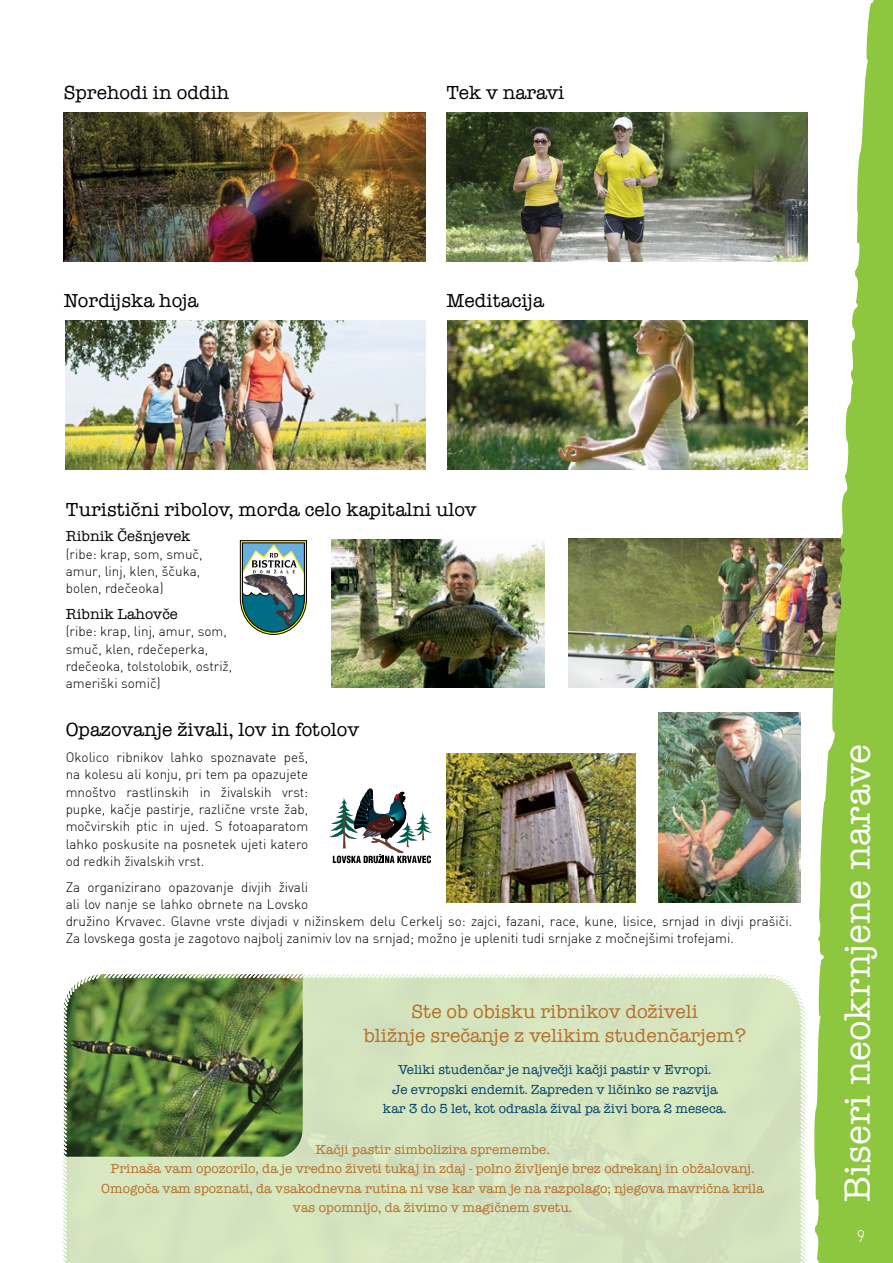
<style>
.page{position:relative;width:893px;height:1263px;background:#fff}
.page>*{position:absolute;margin:0;border:0;box-sizing:border-box;transform-origin:0 0}
.t1{font:500 37.5px "American Typ Itc DEE";color:#fff}
.t2{font:500 19.5px "American Typ Itc DEE";color:#000}
.t3{font:500 19.5px/24px "American Typ Itc DEE";color:#b76e27;text-align:center}
.t4{font:300 16.5px "DINCE";color:#fff}
.t5{font:500 15px "American Typ Itc DEE";color:#000}
.t6{font:13.5px/17.2px "DINCE Light Alternate";color:#000}
.t7{font:500 13.5px/19.5px "American Typ Itc DEE";color:#b76e27;text-align:center}
.t8{font:500 13.5px/19.5px "American Typ Itc DEE";color:#00416b;text-align:center}
</style>
<div class="page">
<svg style="left:63px;top:974px;width:737px;height:289px;background:#bccea5"></svg>
<img style="left:446px;top:754px;width:190px;height:149px">
<img style="left:658px;top:713px;width:142px;height:190px">
<img style="left:568px;top:539px;width:232px;height:149px">
<img style="left:332px;top:539px;width:212px;height:149px">
<svg style="left:800px;top:0;width:93px;height:1263px;fill:#8dc63f"></svg>
<img style="left:64px;top:113px;width:361px;height:149px">
<img style="left:446px;top:113px;width:362px;height:149px">
<img style="left:66px;top:321px;width:359px;height:148px">
<img style="left:447px;top:321px;width:360px;height:148px">
<svg style="left:240px;top:540px;width:67px;height:95px"></svg>
<img style="left:243px;top:574px;width:52px;height:52px">
<svg style="left:329px;top:788px;width:103px;height:75px"></svg>
<h2 class="t2" style="left:64px;top:82px;width:167px">Sprehodi in oddih</h2>
<h2 class="t2" style="left:446px;top:82px;width:120px">Tek v naravi</h2>
<h2 class="t2" style="left:64px;top:289px;width:136px">Nordijska hoja</h2>
<h2 class="t2" style="left:446px;top:289px;width:99px">Meditacija</h2>
<h2 class="t2" style="left:66px;top:498px;width:412px">Turistični ribolov, morda celo kapitalni ulov</h2>
<p class="t5" style="left:66px;top:528px;width:126px">Ribnik Češnjevek</p>
<p class="t6" style="left:66px;top:545px;width:138px">(ribe: krap, som, smuč, amur, linj, klen, ščuka, bolen, rdečeoka)</p>
<p class="t5" style="left:66px;top:606px;width:114px">Ribnik Lahovče</p>
<p class="t6" style="left:66px;top:623px;width:168px">(ribe: krap, linj, amur, som, smuč, klen, rdečeperka, rdečeoka, tolstolobik, ostriž, ameriški somič)</p>
<h2 class="t2" style="left:66px;top:719px;width:295px">Opazovanje živali, lov in fotolov</h2>
<p class="t6" style="left:66px;top:748px;width:244px;text-align:justify">Okolico ribnikov lahko spoznavate peš, na kolesu ali konju, pri tem pa opazujete mnoštvo rastlinskih in živalskih vrst: pupke, kačje pastirje, različne vrste žab, močvirskih ptic in ujed. S fotoaparatom lahko poskusite na posnetek ujeti katero od redkih živalskih vrst.</p>
<p class="t6" style="left:66px;top:878px;width:728px">Za organizirano opazovanje divjih živali<br>ali lov nanje se lahko obrnete na Lovsko<br>družino Krvavec. Glavne vrste divjadi v nižinskem delu Cerkelj so: zajci, fazani, race, kune, lisice, srnjad in divji prašiči.<br>Za lovskega gosta je zagotovo najbolj zanimiv lov na srnjad; možno je upleniti tudi srnjake z močnejšimi trofejami.</p>
<h2 class="t3" style="left:364px;top:1000px;width:384px">Ste ob obisku ribnikov doživeli<br>bližnje srečanje z velikim studenčarjem?</h2>
<p class="t8" style="left:383px;top:1060px;width:345px">Veliki studenčar je največji kačji pastir v Evropi.<br>Je evropski endemit. Zapreden v ličinko se razvija kar 3 do 5 let, kot odrasla žival pa živi bora 2 meseca.</p>
<p class="t7" style="left:101px;top:1140px;width:664px">Kačji pastir simbolizira spremembe.<br>Prinaša vam opozorilo, da je vredno živeti tukaj in zdaj - polno življenje brez odrekanj in obžalovanj.<br>Omogoča vam spoznati, da vsakodnevna rutina ni vse kar vam je na razpolago; njegova mavrična krila vas opomnijo, da živimo v magičnem svetu.</p>
<h1 class="t1" style="left:837px;top:1202px;width:460px;rotate:-90deg">Biseri neokrnjene narave</h1>
<p class="t4" style="left:857px;top:1225px;width:10px">9</p>
</div>
